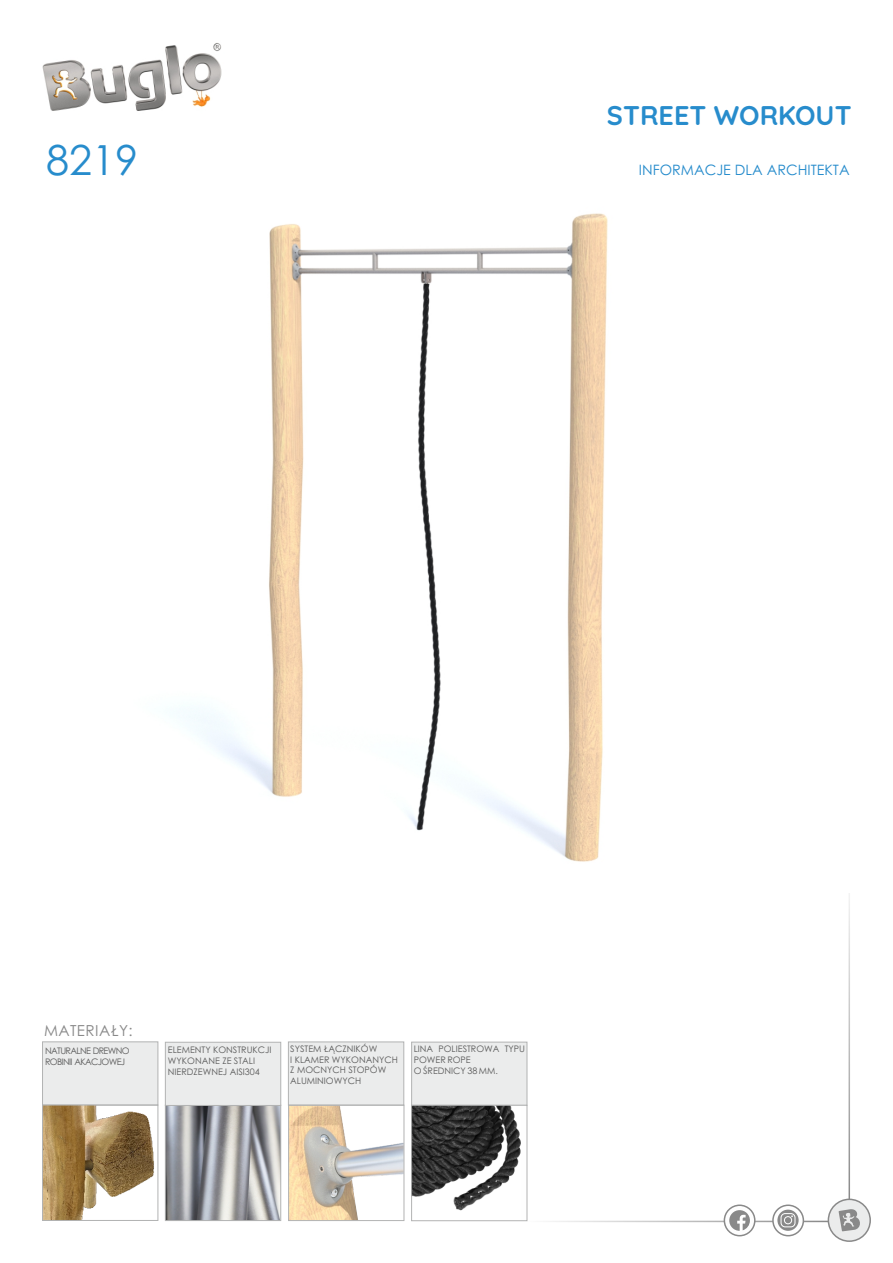
<style>
.page{position:relative;width:893px;height:1263px;background:#fff}
.page>*{position:absolute;margin:0;border:0;box-sizing:border-box;transform-origin:0 0}
.t1{font:41.4px "Century Gothic";color:#278ccc}
.t2{font:700 27px "Quicksand";color:#278ccc}
.t3{font:15.15px "Century Gothic";letter-spacing:.03em;color:#898989}
.t4{font:14.4px "Century Gothic";color:#278ccc}
.t5{font:9px/10.6px "Century Gothic";color:#5b5b5b}
.t6{font:9px/10.6px "Century Gothic";letter-spacing:-.07em;color:#5b5b5b}
</style>
<div class="page">
<hr style="left:526px;top:1221px;width:302px;height:1px;background:#898989">
<img style="left:42px;top:43px;width:180px;height:68px">
<div style="left:828px;top:1198px;width:43px;height:44px;background:#ebecec;border:2px solid #898989;border-radius:50%"></div>
<svg style="left:839px;top:1209px;width:21px;height:22px"></svg>
<svg style="left:724px;top:1204px;width:31px;height:32px"></svg>
<svg style="left:729px;top:1210px;width:21px;height:21px"></svg>
<svg style="left:772px;top:1204px;width:32px;height:32px"></svg>
<hr style="left:848px;top:862px;width:2px;height:337px;background:#898989">
<svg style="left:777px;top:1209px;width:22px;height:22px"></svg>
<svg style="left:780px;top:1213px;width:15px;height:14px"></svg>
<img style="left:178px;top:213px;width:672px;height:680px">
<img style="left:44px;top:1106px;width:110px;height:113px">
<div style="left:42px;top:1104px;width:116px;height:117px;border:1px solid #b2b3b3"></div>
<img style="left:167px;top:1107px;width:112px;height:112px">
<div style="left:165px;top:1105px;width:116px;height:116px;border:1px solid #b2b3b3"></div>
<svg style="left:42px;top:1041px;width:240px;height:65px;background:#e8e9e9"></svg>
<img style="left:290px;top:1107px;width:112px;height:112px">
<div style="left:288px;top:1041px;width:117px;height:65px;background:#ebecec"></div>
<div style="left:288px;top:1105px;width:116px;height:116px;border:1px solid #b2b3b3"></div>
<svg style="left:411px;top:1041px;width:117px;height:65px;background:#e9eaea"></svg>
<img style="left:413px;top:1107px;width:108px;height:104px">
<div style="left:411px;top:1105px;width:116px;height:116px;border:1px solid #b2b3b3"></div>
<h1 class="t1" style="left:46px;top:144px;width:93px">8219</h1>
<h2 class="t2" style="left:607px;top:98px;width:246px">STREET WORKOUT</h2>
<h3 class="t4" style="left:639px;top:165px;width:212px">INFORMACJE DLA ARCHITEKTA</h3>
<h3 class="t3" style="left:44px;top:1024px;width:90px">MATERIAŁY:</h3>
<p class="t6" style="left:45px;top:1046px;width:86px">NATURALNE DREWNO<br>ROBINII AKACJOWEJ</p>
<p class="t5" style="left:168px;top:1045px;width:105px">ELEMENTY KONSTRUKCJI<br>WYKONANE ZE STALI<br>NIERDZEWNEJ AISI304</p>
<p class="t5" style="left:290px;top:1044px;width:109px">SYSTEM ŁĄCZNIKÓW<br>I KLAMER WYKONANYCH<br>Z MOCNYCH STOPÓW<br>ALUMINIOWYCH</p>
<p class="t5" style="left:414px;top:1044px;width:113px">LINA POLIESTROWA TYPU<br>POWER ROPE<br>O ŚREDNICY 38 MM.</p>
</div>
